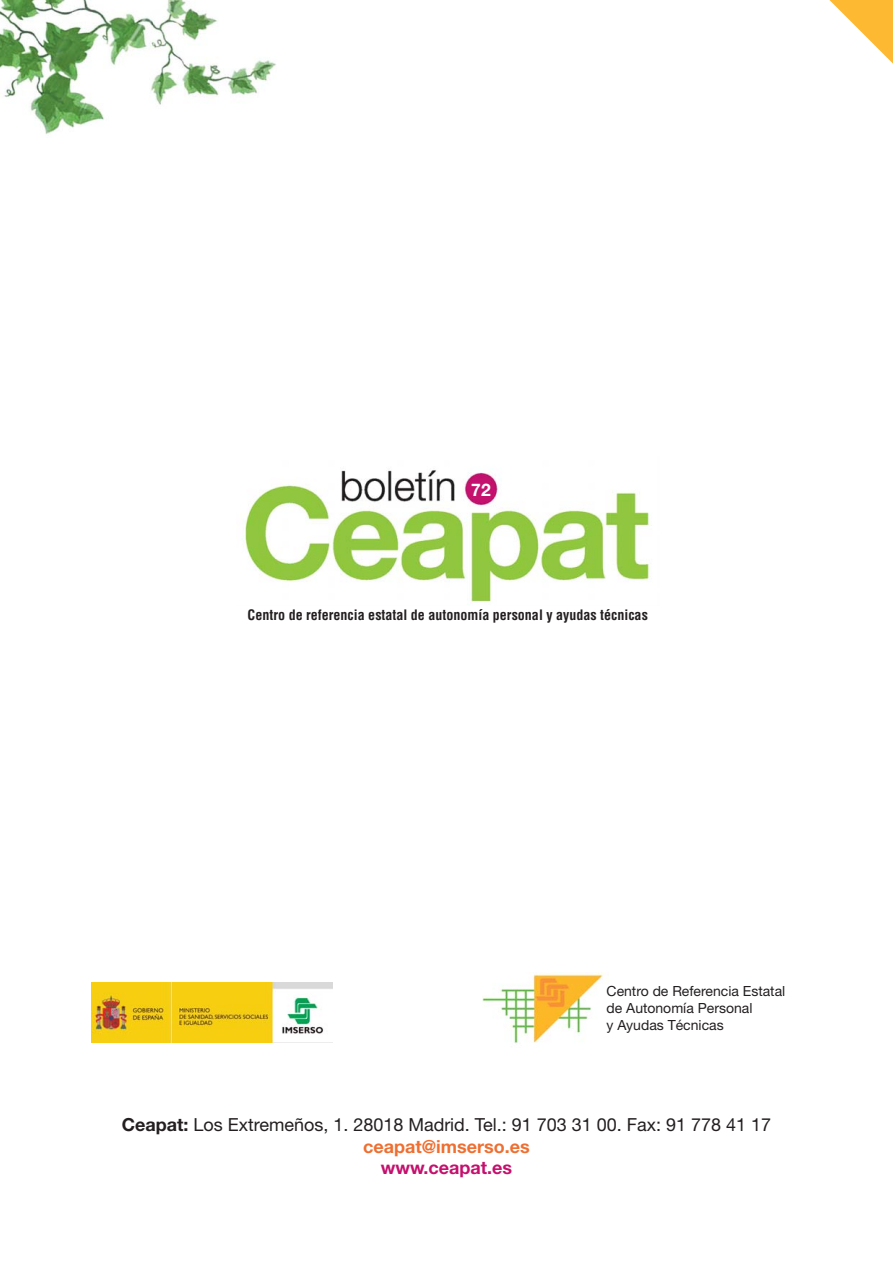
<style>
.page{position:relative;width:893px;height:1263px;background:#fff}
.page>*{position:absolute;margin:0;border:0;box-sizing:border-box;transform-origin:0 0}
.t1{font:18px/21.6px "Helvetica Neue";color:#231f20;text-align:center}
.t2{font:700 17.4px "Helvetica Neue";color:#fff}
.t3{font:700 condensed 14.1px "Helvetica";color:#231f20}
.t4{font:13.95px/16.8px "Helvetica Neue";color:#231f20}
.s1{font-weight:700}
.s2{font-weight:700;color:#ee6f31}
.s3{font-weight:700;color:#c4116e}
</style>
<div class="page">
<img style="left:0;top:0;width:276px;height:135px">
<svg style="left:829px;top:0;width:64px;height:64px"></svg>
<img style="left:245px;top:470px;width:405px;height:133px">
<img style="left:482px;top:974px;width:127px;height:69px">
<img style="left:92px;top:982px;width:240px;height:61px">
<p class="t2" style="left:471px;top:484px;width:21px">72</p>
<p class="t3" style="left:248px;top:610px;width:402px">Centro de referencia estatal de autonomía personal y ayudas técnicas</p>
<p class="t4" style="left:607px;top:984px;width:180px">Centro de Referencia Estatal de Autonomía Personal<br>y Ayudas Técnicas</p>
<p class="t1" style="left:122px;top:1116px;width:650px"><span class="s1">Ceapat:</span> Los Extremeños, 1. 28018 Madrid. Tel.: 91 703 31 00. Fax: 91 778 41 17 <span class="s2">ceapat@imserso.es<br></span><span class="s3">www.ceapat.es</span></p>
</div>
